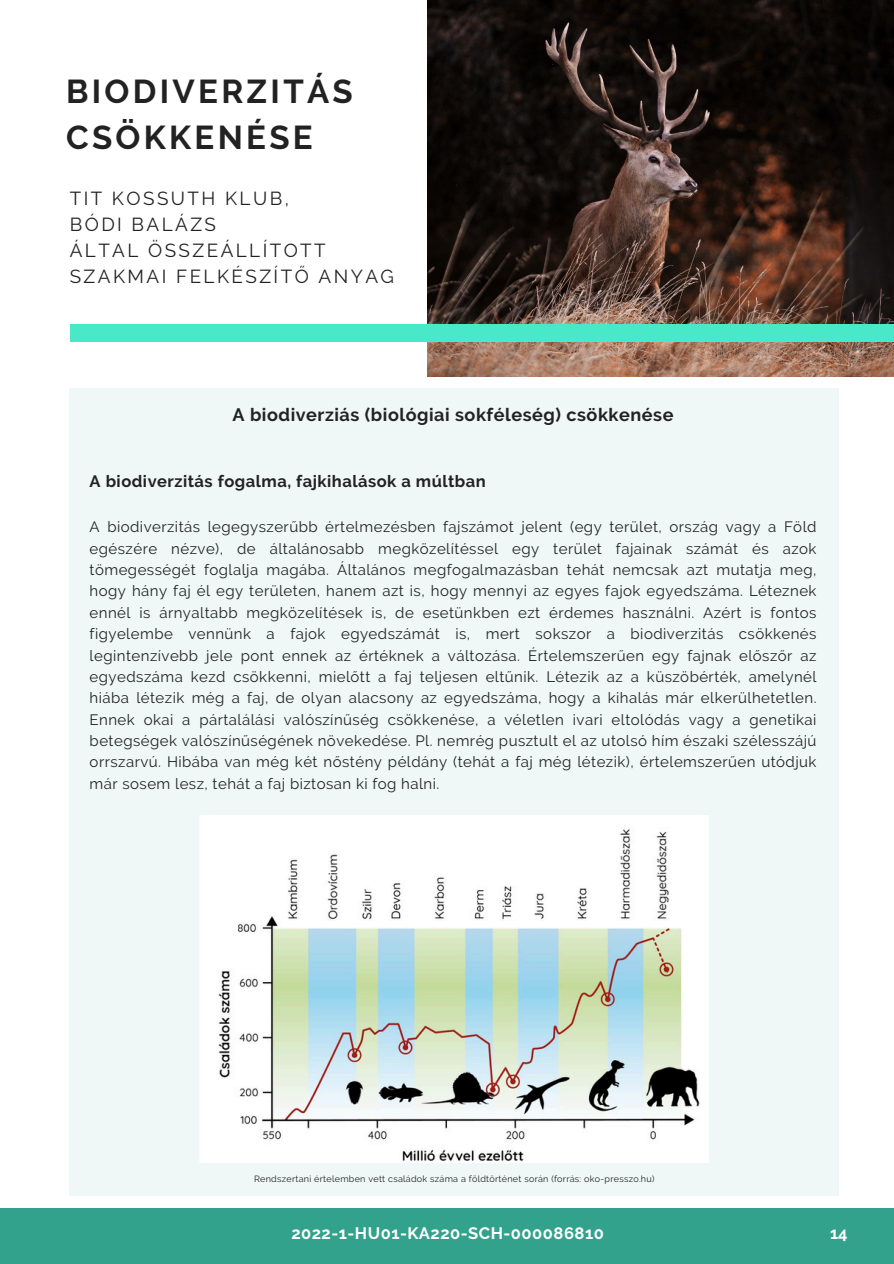
<style>
.page{position:relative;width:894px;height:1264px;background:#fff}
.page>*{position:absolute;margin:0;border:0;box-sizing:border-box;transform-origin:0 0}
.t1{font:700 33px/46.2px "Raleway";letter-spacing:.1em;color:#222}
.t2{font:18.75px/25.8px "Raleway";letter-spacing:.13em;color:#222}
.t3{font:700 18px "Raleway";letter-spacing:.03em;color:#222}
.t4{font:700 16.5px "Raleway";letter-spacing:.03em;color:#222}
.t5{font:700 16.5px "Raleway";letter-spacing:.03em;color:#fff}
.t6{font:700 16.5px "Raleway";color:#fbfeff}
.t7{font:15px/21.3px "Raleway";letter-spacing:.03em;color:#222;text-align:justify}
.t8{font:9px "Raleway";letter-spacing:.03em;color:#222}
</style>
<div class="page">
<img style="left:427px;top:0;width:465px;height:376px">
<div style="left:70px;top:324px;width:823px;height:17px;background:#48e8c9"></div>
<div style="left:0;top:1208px;width:893px;height:55px;background:#33a28c"></div>
<div style="left:70px;top:388px;width:768px;height:807px;background:#eff8f6"></div>
<img style="left:200px;top:815px;width:508px;height:347px">
<h2 class="t1" style="left:66px;top:68px;width:288px">BIODIVERZITÁS<br>CSÖKKENÉSE</h2>
<h5 class="t2" style="left:70px;top:185px;width:326px">TIT KOSSUTH KLUB,<br>BÓDI BALÁZS<br>ÁLTAL ÖSSZEÁLLÍTOTT<br>SZAKMAI FELKÉSZÍTŐ ANYAG</h5>
<h6 class="t3" style="left:232px;top:404px;width:442px">A biodiverziás (biológiai sokféleség) csökkenése</h6>
<p class="t4" style="left:90px;top:471px;width:397px">A biodiverzitás fogalma, fajkihalások a múltban</p>
<p class="t7" style="left:90px;top:516px;width:728px">A biodiverzitás legegyszerűbb értelmezésben fajszámot jelent (egy terület, ország vagy a Föld egészére nézve), de általánosabb megközelítéssel egy terület fajainak számát és azok tömegességét foglalja magába. Általános megfogalmazásban tehát nemcsak azt mutatja meg, hogy hány faj él egy területen, hanem azt is, hogy mennyi az egyes fajok egyedszáma. Léteznek ennél is árnyaltabb megközelítések is, de esetünkben ezt érdemes használni. Azért is fontos figyelembe vennünk a fajok egyedszámát is, mert sokszor a biodiverzitás csökkenés legintenzívebb jele pont ennek az értéknek a változása. Értelemszerűen egy fajnak előszőr az egyedszáma kezd csökkenni, mielőtt a faj teljesen eltűnik. Létezik az a küszöbérték, amelynél hiába létezik még a faj, de olyan alacsony az egyedszáma, hogy a kihalás már elkerülhetetlen.<br>Ennek okai a pártalálási valószínűség csökkenése, a véletlen ivari eltolódás vagy a genetikai betegségek valószínűségének növekedése. Pl. nemrég pusztult el az utolsó hím északi szélesszájú orrszarvú. Hibába van még két nőstény példány (tehát a faj még létezik), értelemszerűen utódjuk már sosem lesz, tehát a faj biztosan ki fog halni.</p>
<p class="t8" style="left:254px;top:1173px;width:402px">Rendszertani értelemben vett családok száma a földtörténet során (forrás: oko-presszo.hu)</p>
<p class="t5" style="left:291px;top:1223px;width:314px">2022-1-HU01-KA220-SCH-000086810</p>
<h3 class="t6" style="left:829px;top:1223px;width:19px">14</h3>
</div>
